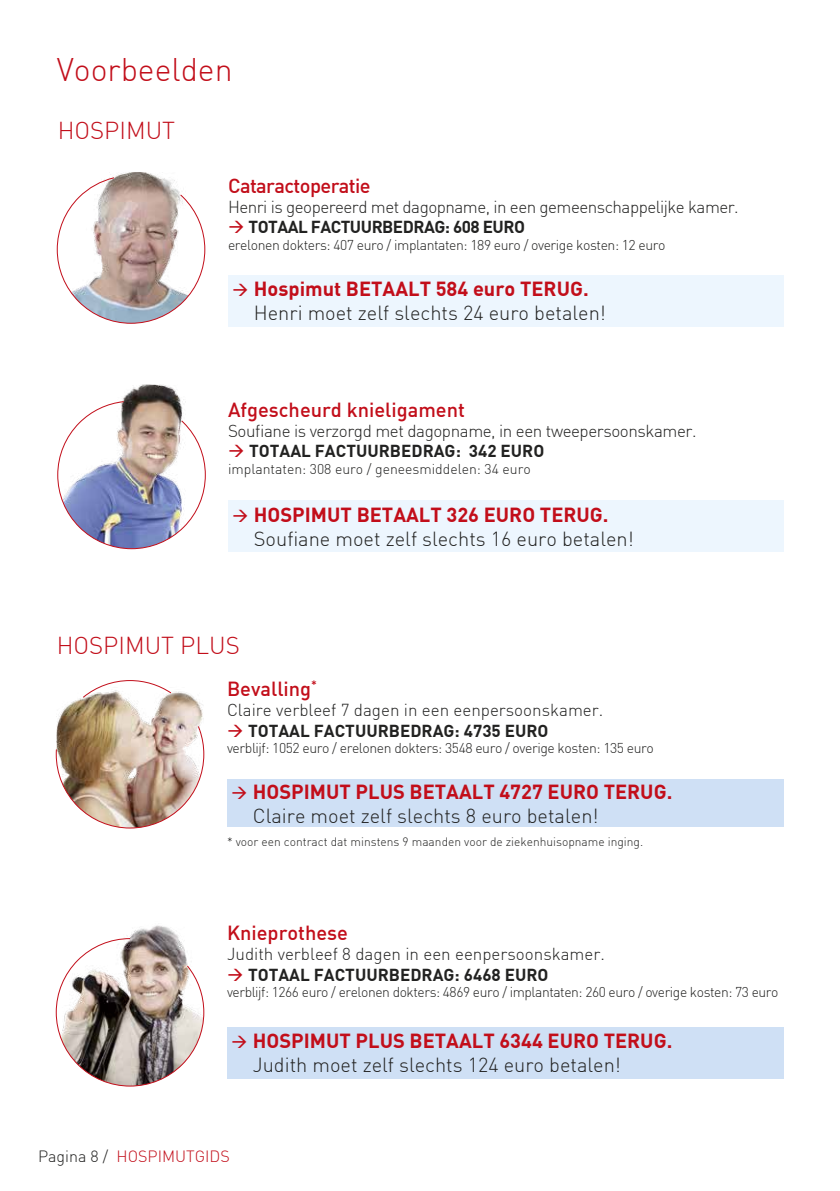
<style>
.page{position:relative;width:840px;height:1191px;background:#fff}
.page>*{position:absolute;margin:0;border:0;box-sizing:border-box;transform-origin:0 0}
.t1{font:300 32px "DIN Offc";color:#c20e1a}
.t2{font:300 24px "DIN Offc";color:#c20e1a}
.t3{font:300 20px/24px "DIN Offc";color:#222221}
.t4{font:500 20px "DIN Offc";color:#c20e1a}
.t5{font:500 20px "DIN Offc";letter-spacing:-.03em;color:#c20e1a}
.t6{font:300 17px "DIN Offc";letter-spacing:-.025em;color:#222221}
.t7{font:700 17px "DIN Offc";color:#222221}
.t8{font:300 17px "DIN Offc";color:#222221}
.t9{font:700 17px "DIN Offc";letter-spacing:-.03em;color:#222221}
.t10{font:300 16px "DIN Offc";color:#c20e1a}
.t11{font:300 14px "DIN Offc";letter-spacing:-.03em;color:#222221}
.t12{font:300 14px "DIN Offc";color:#222221}
.t13{font:300 12px "DIN Offc";color:#222221}
.s1{color:#c20e1a}
.s2{font-weight:700;color:#c20e1a}
.s3{color:#222221}
</style>
<div class="page">
<div style="left:228px;top:275px;width:554px;height:51px;background:#edf6fe"></div>
<div style="left:228px;top:500px;width:554px;height:51px;background:#edf6fe"></div>
<div style="left:227px;top:780px;width:555px;height:47px;background:#cfe0f5"></div>
<div style="left:227px;top:1027px;width:555px;height:51px;background:#cfe0f5"></div>
<img style="left:112px;top:172px;width:48px;height:5px">
<svg style="left:56px;top:177px;width:150px;height:147px"></svg>
<img style="left:56px;top:691px;width:148px;height:34px">
<img style="left:130px;top:925px;width:48px;height:12px">
<img style="left:55px;top:725px;width:150px;height:104px">
<svg style="left:82px;top:680px;width:90px;height:18px"></svg>
<img style="left:55px;top:937px;width:150px;height:150px">
<img style="left:123px;top:384px;width:61px;height:16px">
<img style="left:57px;top:400px;width:149px;height:150px">
<h1 class="t1" style="left:57px;top:50px;width:177px">Voorbeelden</h1>
<p class="t2" style="left:58px;top:115px;width:119px">HOSPIMUT</p>
<p class="t5" style="left:228px;top:173px;width:144px">Cataractoperatie</p>
<p class="t6" style="left:228px;top:196px;width:512px">Henri is geopereerd met dagopname, in een gemeenschappelijke kamer.</p>
<p class="t9" style="left:228px;top:216px;width:298px"><span class="s1">→</span> TOTAAL FACTUURBEDRAG: 608 EURO</p>
<p class="t11" style="left:228px;top:236px;width:439px">erelonen dokters: 407 euro / implantaten: 189 euro / overige kosten: 12 euro</p>
<p class="t3" style="left:254px;top:277px;width:353px;text-indent:-22px"><span class="s1">→</span> <span class="s2">Hospimut BETAALT 584 euro TERUG.<br></span>Henri moet zelf slechts 24 euro betalen!</p>
<p class="t4" style="left:228px;top:396px;width:238px">Afgescheurd knieligament</p>
<p class="t6" style="left:228px;top:420px;width:469px">Soufiane is verzorgd met dagopname, in een tweepersoonskamer.</p>
<p class="t7" style="left:228px;top:440px;width:317px"><span class="s1">→</span> TOTAAL FACTUURBEDRAG: 342 EURO</p>
<p class="t12" style="left:228px;top:460px;width:304px">implantaten: 308 euro / geneesmiddelen: 34 euro</p>
<p class="t3" style="left:254px;top:502px;width:381px;text-indent:-22px"><span class="s1">→</span> <span class="s2">HOSPIMUT BETAALT 326 EURO TERUG.<br></span>Soufiane moet zelf slechts 16 euro betalen!</p>
<p class="t2" style="left:57px;top:630px;width:184px">HOSPIMUT PLUS</p>
<p class="t4" style="left:227px;top:676px;width:91px">Bevalling<sup>*</sup></p>
<p class="t8" style="left:227px;top:699px;width:377px">Claire verbleef 7 dagen in een eenpersoonskamer.</p>
<p class="t7" style="left:227px;top:719px;width:323px"><span class="s1">→</span> TOTAAL FACTUURBEDRAG: 4735 EURO</p>
<p class="t11" style="left:227px;top:740px;width:428px">verblijf: 1052 euro / erelonen dokters: 3548 euro / overige kosten: 135 euro</p>
<p class="t3" style="left:253px;top:779px;width:421px;text-indent:-22px"><span class="s1">→</span> <span class="s2">HOSPIMUT PLUS BETAALT 4727 EURO TERUG.<br></span>Claire moet zelf slechts 8 euro betalen!</p>
<p class="t13" style="left:227px;top:834px;width:417px">* voor een contract dat minstens 9 maanden voor de ziekenhuisopname inging.</p>
<p class="t4" style="left:227px;top:919px;width:122px">Knieprothese</p>
<p class="t8" style="left:227px;top:943px;width:379px">Judith verbleef 8 dagen in een eenpersoonskamer.</p>
<p class="t7" style="left:227px;top:963px;width:323px"><span class="s1">→</span> TOTAAL FACTUURBEDRAG: 6468 EURO</p>
<p class="t11" style="left:227px;top:983px;width:552px">verblijf: 1266 euro / erelonen dokters: 4869 euro / implantaten: 260 euro / overige kosten: 73 euro</p>
<p class="t3" style="left:253px;top:1028px;width:421px;text-indent:-22px"><span class="s1">→</span> <span class="s2">HOSPIMUT PLUS BETAALT 6344 EURO TERUG.<br></span>Judith moet zelf slechts 124 euro betalen!</p>
<p class="t10" style="left:38px;top:1146px;width:193px"><span class="s3">Pagina 8 /</span> HOSPIMUTGIDS</p>
</div>
